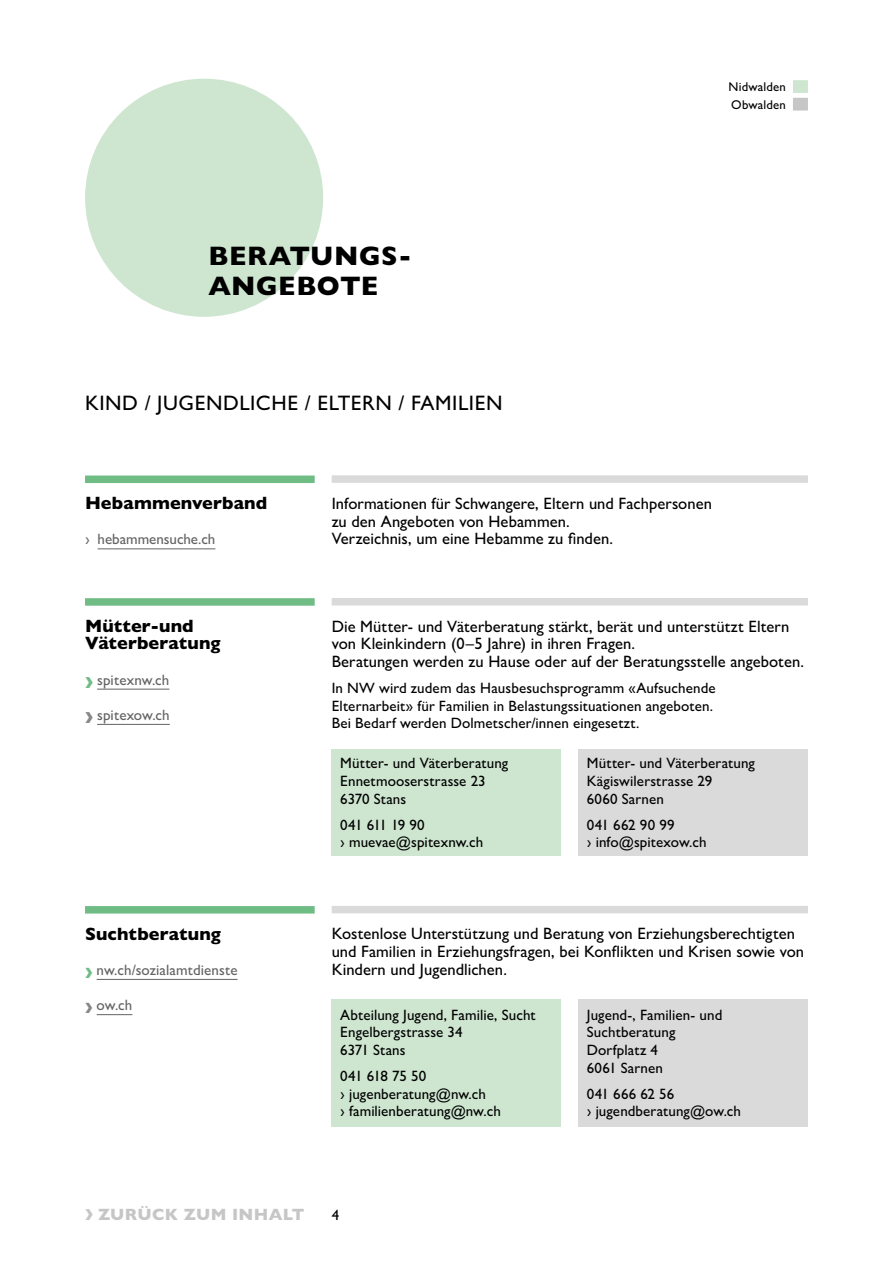
<style>
.page{position:relative;width:893px;height:1263px;background:#fff}
.page>*{position:absolute;margin:0;border:0;box-sizing:border-box;transform-origin:0 0}
.t1{font:800 27px/30px "Gill Sans MT Pro";letter-spacing:.02em;color:#000}
.t2{font:500 21px "Gill Sans MT Pro";letter-spacing:.025em;color:#000}
.t3{font:800 18px/17.5px "Gill Sans MT Pro";letter-spacing:.005em;color:#000}
.t4{font:500 16.5px/17.5px "Gill Sans MT Pro";letter-spacing:.005em;color:#000}
.t5{font:800 16.5px "Gill Sans MT Pro";letter-spacing:.02em;color:#c6c6c6}
.t6{font:500 15px/17.7px "Gill Sans MT Pro";letter-spacing:.005em;color:#000}
.t7{font:500 15px "Gill Sans MT Pro";letter-spacing:.005em;color:#646363}
.t8{font:500 12.75px/17.7px "Gill Sans MT Pro";letter-spacing:.015em;color:#000}
.s1{font-weight:800;font-size:22.5px;color:#6fbc85}
.s2{font-weight:800;font-size:22.5px;color:#878787}
.s3{font-weight:800;font-size:21px;color:#6fbc85}
.s4{font-weight:800;font-size:21px;color:#878787}
.s5{font-size:22.5px}
</style>
<div class="page">
<div style="left:85px;top:79px;width:238px;height:238px;background:#cee6d0;border-radius:50%"></div>
<div style="left:332px;top:475px;width:476px;height:8px;background:#dadada"></div>
<div style="left:332px;top:598px;width:476px;height:7px;background:#dadada"></div>
<div style="left:332px;top:906px;width:476px;height:7px;background:#dadada"></div>
<div style="left:332px;top:749px;width:229px;height:107px;background:#cee6d0"></div>
<div style="left:578px;top:749px;width:230px;height:107px;background:#dadada"></div>
<div style="left:332px;top:999px;width:229px;height:128px;background:#cee6d0"></div>
<div style="left:578px;top:999px;width:230px;height:128px;background:#dadada"></div>
<div style="left:85px;top:475px;width:230px;height:8px;background:#6fbc85"></div>
<hr style="left:98px;top:548px;width:117px;height:1px;background:#646363">
<div style="left:85px;top:598px;width:230px;height:8px;background:#6fbc85"></div>
<hr style="left:97px;top:689px;width:72px;height:1px;background:#646363">
<hr style="left:97px;top:724px;width:73px;height:1px;background:#646363">
<div style="left:85px;top:906px;width:230px;height:7px;background:#6fbc85"></div>
<hr style="left:97px;top:979px;width:141px;height:1px;background:#646363">
<hr style="left:97px;top:1014px;width:35px;height:1px;background:#646363">
<div style="left:793px;top:80px;width:15px;height:13px;background:#cee6d0"></div>
<div style="left:793px;top:98px;width:15px;height:13px;background:#c6c6c6"></div>
<p class="t8" style="left:729px;top:78px;width:59px">Nidwalden<br>Obwalden</p>
<h1 class="t1" style="left:208px;top:241px;width:205px">BERATUNGS-<br>ANGEBOTE</h1>
<h2 class="t2" style="left:85px;top:390px;width:419px">KIND / JUGENDLICHE / ELTERN / FAMILIEN</h2>
<p class="t3" style="left:85px;top:494px;width:184px">Hebammenverband</p>
<p class="t7" style="left:85px;top:530px;width:132px">› hebammensuche.ch</p>
<p class="t4" style="left:332px;top:494px;width:382px">Informationen für Schwangere, Eltern und Fachpersonen zu den Angeboten von Hebammen.<br>Verzeichnis, um eine Hebamme zu finden.</p>
<p class="t3" style="left:85px;top:617px;width:137px">Mütter-und<br>Väterberatung</p>
<p class="t7" style="left:85px;top:671px;width:86px"><span class="s1">›</span> spitexnw.ch</p>
<p class="t7" style="left:85px;top:706px;width:86px"><span class="s2">›</span> spitexow.ch</p>
<p class="t3" style="left:85px;top:925px;width:137px">Suchtberatung</p>
<p class="t7" style="left:85px;top:961px;width:154px"><span class="s3">›</span> nw.ch/sozialamtdienste</p>
<p class="t7" style="left:85px;top:996px;width:49px"><span class="s4">›</span> ow.ch</p>
<p class="t4" style="left:332px;top:617px;width:474px">Die Mütter- und Väterberatung stärkt, berät und unterstützt Eltern von Kleinkindern (0–5 Jahre) in ihren Fragen.<br>Beratungen werden zu Hause oder auf der Beratungsstelle angeboten.</p>
<p class="t6" style="left:332px;top:679px;width:385px">In NW wird zudem das Hausbesuchsprogramm «Aufsuchende<br>Elternarbeit» für Familien in Belastungssituationen angeboten.<br>Bei Bedarf werden Dolmetscher/innen eingesetzt.</p>
<p class="t6" style="left:340px;top:754px;width:170px">Mütter- und Väterberatung<br>Ennetmooserstrasse 23<br>6370 Stans</p>
<p class="t6" style="left:340px;top:815px;width:145px">041 611 19 90<br>› muevae@spitexnw.ch</p>
<p class="t6" style="left:587px;top:754px;width:170px">Mütter- und Väterberatung<br>Kägiswilerstrasse 29<br>6060 Sarnen</p>
<p class="t6" style="left:587px;top:815px;width:121px">041 662 90 99<br>› info@spitexow.ch</p>
<p class="t4" style="left:332px;top:925px;width:474px">Kostenlose Unterstützung und Beratung von Erziehungsberechtigten und Familien in Erziehungsfragen, bei Konflikten und Krisen sowie von<br>Kindern und Jugendlichen.</p>
<p class="t6" style="left:340px;top:1006px;width:197px">Abteilung Jugend, Familie, Sucht<br>Engelbergstrasse 34<br>6371 Stans</p>
<p class="t6" style="left:340px;top:1067px;width:162px">041 618 75 50<br>› jugenberatung@nw.ch<br>› familienberatung@nw.ch</p>
<p class="t6" style="left:587px;top:1006px;width:137px">Jugend-, Familien- und<br>Suchtberatung<br>Dorfplatz 4<br>6061 Sarnen</p>
<p class="t6" style="left:587px;top:1085px;width:156px">041 666 62 56<br>› jugendberatung@ow.ch</p>
<p class="t5" style="left:85px;top:1205px;width:221px"><span class="s5">›</span> ZURÜCK ZUM INHALT</p>
<p class="t6" style="left:332px;top:1206px;width:9px">4</p>
</div>
